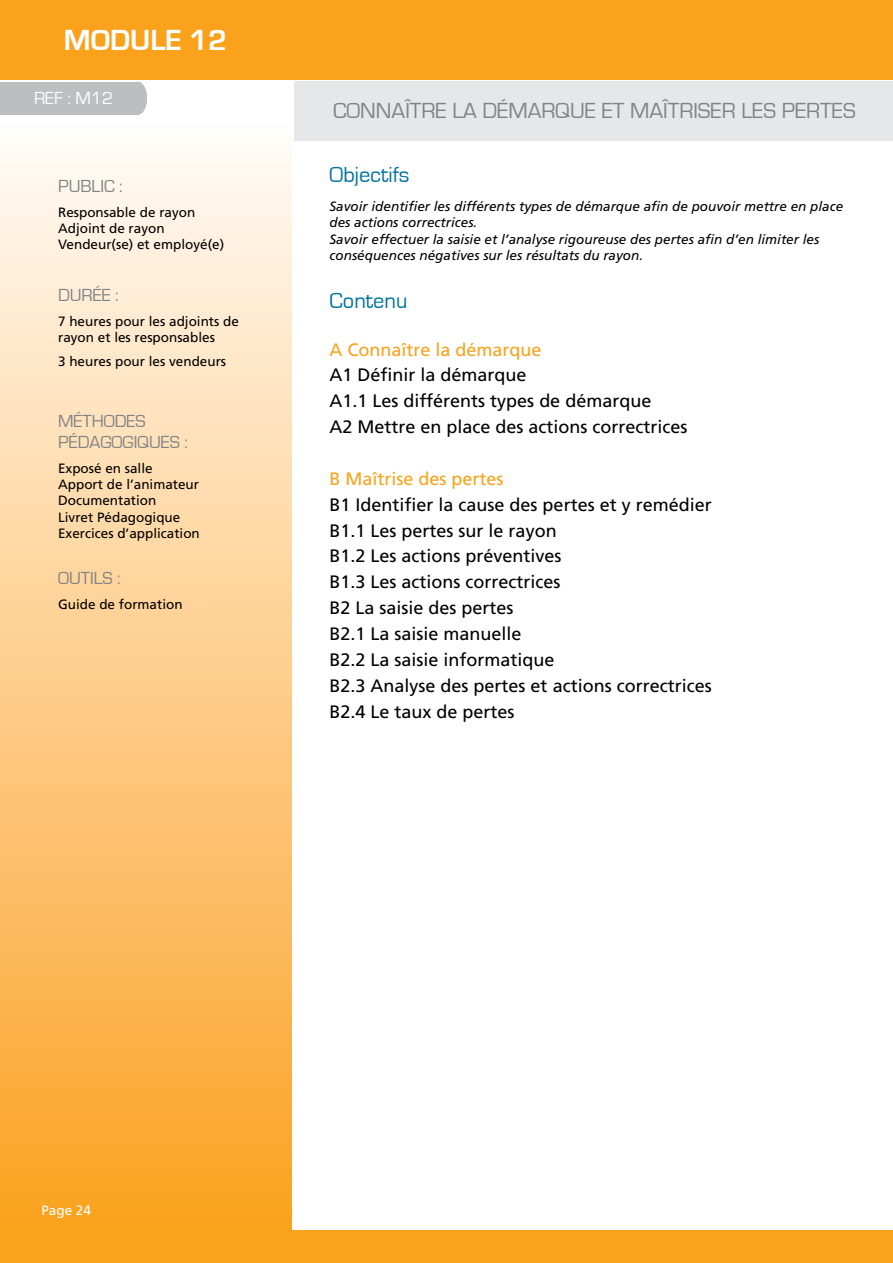
<style>
.page{position:relative;width:893px;height:1263px;background:#fff}
.page>*{position:absolute;margin:0;border:0;box-sizing:border-box;transform-origin:0 0}
.t1{font:700 30px "Eurostile";color:#fff}
.t2{font:22.5px "Eurostile";color:#808285}
.t3{font:22.5px "Eurostile";color:#00749f}
.t4{font:18px/25.8px "Frutiger";color:#000}
.t5{font:18px/21.6px "Eurostile";color:#808285}
.t6{font:18px "Frutiger";color:#faa21b}
.t7{font:18px "Eurostile";color:#fff}
.t8{font:13.5px/16.2px "Frutiger";color:#000}
.t9{font:italic 13.5px/16.2px "Frutiger";color:#000}
.t10{font:13.5px "Frutiger";color:#fff}
</style>
<div class="page">
<div style="left:0;top:0;width:893px;height:79px;background:#faa21b"></div>
<div style="left:0;top:119px;width:292px;height:1111px;background:linear-gradient(to bottom,#fffbf9,#fba121)"></div>
<div style="left:0;top:1229px;width:893px;height:34px;background:#faa21b"></div>
<div style="left:295px;top:81px;width:598px;height:59px;background:#e6e7e8"></div>
<div style="left:0;top:82px;width:139px;height:33px;background:#bcbec0"></div>
<div style="left:129px;top:82px;width:18px;height:33px;background:#bcbec0;border-radius:50%"></div>
<h1 class="t1" style="left:64px;top:24px;width:165px">MODULE 12</h1>
<p class="t7" style="left:34px;top:89px;width:81px">REF : M12</p>
<p class="t7" style="left:76px;top:89px;width:45px">xxxxxx</p>
<p class="t5" style="left:58px;top:176px;width:66px">PUBLIC :</p>
<p class="t8" style="left:58px;top:204px;width:168px">Responsable de rayon<br>Adjoint de rayon<br>Vendeur(se) et employé(e)</p>
<p class="t5" style="left:58px;top:284px;width:62px">DURÉE :</p>
<p class="t8" style="left:58px;top:313px;width:182px">7 heures pour les adjoints de rayon et les responsables</p>
<p class="t8" style="left:58px;top:354px;width:170px">3 heures pour les vendeurs</p>
<p class="t5" style="left:58px;top:410px;width:131px">MÉTHODES<br>PÉDAGOGIQUES :</p>
<p class="t8" style="left:58px;top:460px;width:143px">Exposé en salle<br>Apport de l’animateur<br>Documentation<br>Livret Pédagogique<br>Exercices d’application</p>
<p class="t5" style="left:58px;top:568px;width:64px">OUTILS :</p>
<p class="t8" style="left:58px;top:596px;width:126px">Guide de formation</p>
<p class="t2" style="left:333px;top:99px;width:524px">CONNAÎTRE LA DÉMARQUE ET MAÎTRISER LES PERTES</p>
<p class="t3" style="left:330px;top:163px;width:81px">Objectifs</p>
<p class="t9" style="left:330px;top:198px;width:515px">Savoir identifier les différents types de démarque afin de pouvoir mettre en place des actions correctrices.<br>Savoir effectuer la saisie et l’analyse rigoureuse des pertes afin d’en limiter les conséquences négatives sur les résultats du rayon.</p>
<p class="t3" style="left:330px;top:289px;width:80px">Contenu</p>
<p class="t6" style="left:330px;top:339px;width:214px">A Connaître la démarque</p>
<p class="t4" style="left:330px;top:362px;width:360px">A1 Définir la démarque<br>A1.1 Les différents types de démarque<br>A2 Mettre en place des actions correctrices</p>
<p class="t6" style="left:330px;top:468px;width:176px">B Maîtrise des pertes</p>
<p class="t4" style="left:330px;top:491px;width:384px">B1 Identifier la cause des pertes et y remédier<br>B1.1 Les pertes sur le rayon<br>B1.2 Les actions préventives<br>B1.3 Les actions correctrices<br>B2 La saisie des pertes<br>B2.1 La saisie manuelle<br>B2.2 La saisie informatique<br>B2.3 Analyse des pertes et actions correctrices<br>B2.4 Le taux de pertes</p>
<p class="t10" style="left:41px;top:1203px;width:51px">Page 24</p>
</div>
